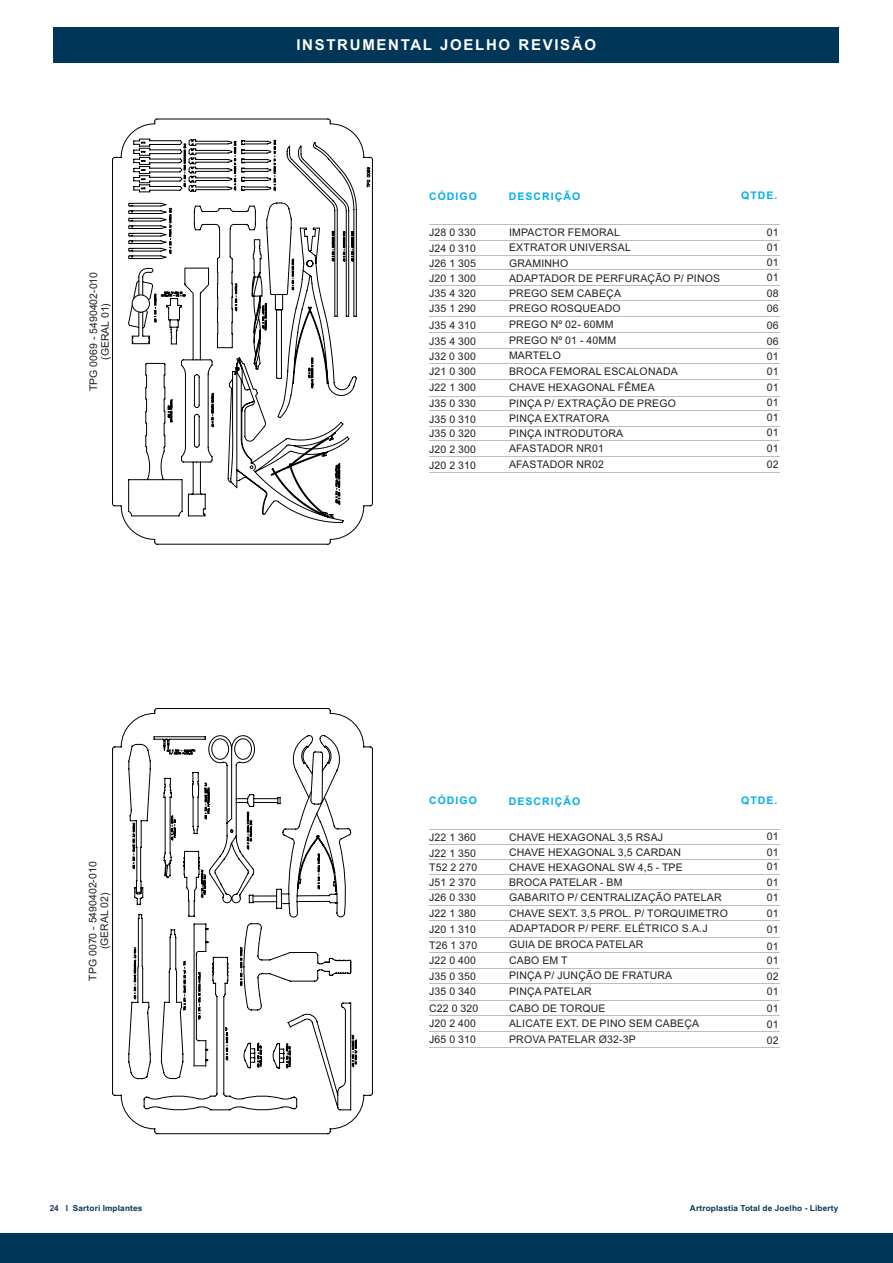
<style>
.page{position:relative;width:893px;height:1263px;background:#fff}
.page>*{position:absolute;margin:0;border:0;box-sizing:border-box;transform-origin:0 0}
.t1{font:700 15px "Arial";letter-spacing:.11em;color:#fff}
.t2{font:10.5px/15.9px "Arial";letter-spacing:.02em;color:#231f20;text-align:justify}
.t3{font:10.5px/11.7px "Arial";color:#231f20;text-align:center}
.t4{font:700 10.5px "Arial";letter-spacing:.1em;color:#00aeef}
.t5{font:700 8.25px "Arial";letter-spacing:.02em;color:#003657}
.s1{color:#1b3770}
</style>
<div class="page">
<svg style="left:112px;top:118px;width:261px;height:427px"></svg>
<svg style="left:128px;top:139px;width:242px;height:384px"></svg>
<hr style="left:429px;top:224px;width:350px;height:1px;background:#bcbdc0">
<hr style="left:429px;top:396px;width:350px;height:1px;background:#bcbdc0">
<hr style="left:429px;top:379px;width:350px;height:1px;background:#bcbdc0">
<hr style="left:429px;top:240px;width:350px;height:1px;background:#bcbdc0">
<hr style="left:429px;top:410px;width:350px;height:1px;background:#bcbdc0">
<hr style="left:429px;top:255px;width:350px;height:1px;background:#bcbdc0">
<hr style="left:429px;top:426px;width:350px;height:1px;background:#bcbdc0">
<hr style="left:429px;top:270px;width:350px;height:1px;background:#bcbdc0">
<hr style="left:429px;top:440px;width:350px;height:1px;background:#bcbdc0">
<hr style="left:429px;top:456px;width:350px;height:1px;background:#bcbdc0">
<hr style="left:429px;top:472px;width:350px;height:1px;background:#bcbdc0">
<hr style="left:429px;top:285px;width:350px;height:1px;background:#bcbdc0">
<hr style="left:429px;top:300px;width:350px;height:1px;background:#bcbdc0">
<hr style="left:429px;top:333px;width:350px;height:1px;background:#bcbdc0">
<hr style="left:429px;top:364px;width:350px;height:1px;background:#bcbdc0">
<hr style="left:429px;top:316px;width:350px;height:1px;background:#bcbdc0">
<hr style="left:429px;top:348px;width:350px;height:1px;background:#bcbdc0">
<div style="left:0;top:1233px;width:892px;height:30px;background:#003657"></div>
<div style="left:54px;top:27px;width:785px;height:36px;background:#003657"></div>
<svg style="left:112px;top:708px;width:261px;height:427px"></svg>
<svg style="left:143px;top:735px;width:208px;height:376px"></svg>
<svg style="left:128px;top:735px;width:209px;height:344px"></svg>
<svg style="left:131px;top:748px;width:227px;height:319px"></svg>
<svg style="left:132px;top:772px;width:159px;height:307px"></svg>
<hr style="left:429px;top:829px;width:350px;height:1px;background:#bcbdc0">
<hr style="left:429px;top:1000px;width:350px;height:1px;background:#bcbdc0">
<hr style="left:429px;top:984px;width:350px;height:1px;background:#bcbdc0">
<hr style="left:429px;top:844px;width:350px;height:1px;background:#bcbdc0">
<hr style="left:429px;top:1015px;width:350px;height:1px;background:#bcbdc0">
<hr style="left:429px;top:1031px;width:350px;height:1px;background:#bcbdc0">
<hr style="left:429px;top:1047px;width:350px;height:1px;background:#bcbdc0">
<hr style="left:429px;top:859px;width:350px;height:1px;background:#bcbdc0">
<hr style="left:429px;top:874px;width:350px;height:1px;background:#bcbdc0">
<hr style="left:429px;top:890px;width:350px;height:1px;background:#bcbdc0">
<hr style="left:429px;top:905px;width:350px;height:1px;background:#bcbdc0">
<hr style="left:429px;top:937px;width:350px;height:1px;background:#bcbdc0">
<hr style="left:429px;top:968px;width:350px;height:1px;background:#bcbdc0">
<hr style="left:429px;top:920px;width:350px;height:1px;background:#bcbdc0">
<hr style="left:429px;top:952px;width:350px;height:1px;background:#bcbdc0">
<h1 class="t1" style="left:296px;top:39px;width:301px">INSTRUMENTAL JOELHO REVISÃO</h1>
<p class="t4" style="left:429px;top:193px;width:49px">CÓDIGO</p>
<p class="t4" style="left:509px;top:193px;width:73px">DESCRIÇÃO</p>
<p class="t4" style="left:741px;top:192px;width:38px">QTDE.</p>
<p class="t3" style="left:89px;top:391px;width:121px;rotate:-90deg">TPG 0069 - 5490402-010 (GERAL 01)</p>
<p class="t3" style="left:88px;top:981px;width:121px;rotate:-90deg">TPG 0070 - 5490402-010 (GERAL 02)</p>
<p class="t2" style="left:429px;top:226px;width:48px">J28 0 330</p>
<p class="t2" style="left:509px;top:226px;width:112px">IMPACTOR FEMORAL</p>
<p class="t2" style="left:766px;top:225px;width:13px">01</p>
<p class="t2" style="left:429px;top:242px;width:48px">J24 0 310</p>
<p class="t2" style="left:509px;top:241px;width:123px">EXTRATOR UNIVERSAL</p>
<p class="t2" style="left:766px;top:241px;width:13px">01</p>
<p class="t2" style="left:429px;top:256px;width:48px">J26 1 305</p>
<p class="t2" style="left:509px;top:256px;width:61px">GRAMINHO</p>
<p class="t2" style="left:766px;top:255px;width:13px">01</p>
<p class="t2" style="left:429px;top:271px;width:48px">J20 1 300</p>
<p class="t2" style="left:429px;top:302px;width:48px">J35 1 290</p>
<p class="t2" style="left:429px;top:334px;width:48px">J35 4 300</p>
<p class="t2" style="left:429px;top:286px;width:48px">J35 4 320</p>
<p class="t2" style="left:429px;top:318px;width:48px">J35 4 310</p>
<p class="t2" style="left:509px;top:271px;width:213px">ADAPTADOR DE PERFURAÇÃO P/ PINOS</p>
<p class="t2" style="left:509px;top:286px;width:114px">PREGO SEM CABEÇA</p>
<p class="t2" style="left:509px;top:302px;width:113px">PREGO ROSQUEADO</p>
<p class="t2" style="left:509px;top:317px;width:106px">PREGO Nº 02- 60MM</p>
<p class="t2" style="left:509px;top:333px;width:109px">PREGO Nº 01 - 40MM</p>
<p class="t2" style="left:766px;top:271px;width:13px">01</p>
<p class="t2" style="left:766px;top:286px;width:13px">08</p>
<p class="t2" style="left:766px;top:302px;width:13px">06</p>
<p class="t2" style="left:766px;top:318px;width:13px">06</p>
<p class="t2" style="left:766px;top:335px;width:13px">06</p>
<p class="t2" style="left:429px;top:349px;width:48px">J32 0 300</p>
<p class="t2" style="left:429px;top:380px;width:48px">J22 1 300</p>
<p class="t2" style="left:429px;top:364px;width:48px">J21 0 300</p>
<p class="t2" style="left:509px;top:348px;width:53px">MARTELO</p>
<p class="t2" style="left:509px;top:364px;width:170px">BROCA FEMORAL ESCALONADA</p>
<p class="t2" style="left:509px;top:380px;width:147px">CHAVE HEXAGONAL FÊMEA</p>
<p class="t2" style="left:766px;top:349px;width:13px">01</p>
<p class="t2" style="left:766px;top:365px;width:13px">01</p>
<p class="t2" style="left:766px;top:381px;width:13px">01</p>
<p class="t2" style="left:429px;top:396px;width:48px">J35 0 330</p>
<p class="t2" style="left:509px;top:396px;width:168px">PINÇA P/ EXTRAÇÃO DE PREGO</p>
<p class="t2" style="left:766px;top:396px;width:13px">01</p>
<p class="t2" style="left:429px;top:412px;width:48px">J35 0 310</p>
<p class="t2" style="left:509px;top:411px;width:102px">PINÇA EXTRATORA</p>
<p class="t2" style="left:766px;top:410px;width:13px">01</p>
<p class="t2" style="left:429px;top:427px;width:48px">J35 0 320<br>J20 2 300<br>J20 2 310</p>
<p class="t2" style="left:509px;top:427px;width:116px;line-height:14.7px">PINÇA INTRODUTORA<br>AFASTADOR NR01</p>
<p class="t2" style="left:509px;top:457px;width:96px">AFASTADOR NR02</p>
<p class="t2" style="left:766px;top:426px;width:13px">01<br>01<br>02</p>
<p class="t4" style="left:429px;top:797px;width:49px">CÓDIGO</p>
<p class="t4" style="left:509px;top:797px;width:73px">DESCRIÇÃO</p>
<p class="t4" style="left:741px;top:796px;width:38px">QTDE.</p>
<p class="t2" style="left:429px;top:830px;width:48px">J22 1 360</p>
<p class="t2" style="left:509px;top:830px;width:156px">CHAVE HEXAGONAL 3,5 RSAJ</p>
<p class="t2" style="left:766px;top:830px;width:13px">01</p>
<p class="t2" style="left:429px;top:847px;width:50px;line-height:14.9px">J22 1 350<br>T52 2 270<br>J51 2 370</p>
<p class="t2" style="left:429px;top:906px;width:48px">J22 1 380</p>
<p class="t2" style="left:429px;top:938px;width:50px">T26 1 370</p>
<p class="t2" style="left:429px;top:890px;width:48px">J26 0 330</p>
<p class="t2" style="left:429px;top:922px;width:48px">J20 1 310</p>
<p class="t2" style="left:509px;top:845px;width:174px">CHAVE HEXAGONAL 3,5 CARDAN</p>
<p class="t2" style="left:509px;top:860px;width:175px">CHAVE HEXAGONAL SW 4,5 - TPE</p>
<p class="t2" style="left:509px;top:876px;width:115px">BROCA PATELAR - BM</p>
<p class="t2" style="left:509px;top:890px;width:214px">GABARITO P/ CENTRALIZAÇÃO PATELAR</p>
<p class="t2" style="left:509px;top:906px;width:220px">CHAVE SEXT. 3,5 PROL. P/ TORQUIMETRO</p>
<p class="t2" style="left:509px;top:922px;width:200px">ADAPTADOR P/ PERF. ELÉTRICO S.A.J</p>
<p class="t2" style="left:509px;top:938px;width:136px">GUIA DE BROCA PATELAR</p>
<p class="t2" style="left:766px;top:845px;width:13px">01</p>
<p class="t2" style="left:766px;top:860px;width:13px">01</p>
<p class="t2" style="left:766px;top:875px;width:13px">01</p>
<p class="t2" style="left:766px;top:891px;width:13px">01</p>
<p class="t2" style="left:766px;top:906px;width:13px">01</p>
<p class="t2" style="left:766px;top:923px;width:13px">01</p>
<p class="t2" style="left:766px;top:939px;width:13px">01</p>
<p class="t2" style="left:429px;top:954px;width:48px">J22 0 400</p>
<p class="t2" style="left:429px;top:985px;width:48px">J35 0 340</p>
<p class="t2" style="left:429px;top:969px;width:48px">J35 0 350</p>
<p class="t2" style="left:509px;top:953px;width:60px">CABO EM T</p>
<p class="t2" style="left:509px;top:969px;width:165px">PINÇA P/ JUNÇÃO DE FRATURA</p>
<p class="t2" style="left:509px;top:984px;width:84px">PINÇA PATELAR</p>
<p class="t2" style="left:766px;top:954px;width:13px">01</p>
<p class="t2" style="left:766px;top:969px;width:13px">02</p>
<p class="t2" style="left:766px;top:984px;width:13px">01</p>
<p class="t2" style="left:429px;top:1001px;width:51px;text-align:left">C22 0 320<br>J20 2 400<br>J65 0 310</p>
<p class="t2" style="left:509px;top:1001px;width:192px;text-align:left">CABO DE TORQUE<br>ALICATE EXT. DE PINO SEM CABEÇA<br>PROVA PATELAR Ø32-3P</p>
<p class="t2" style="left:766px;top:1001px;width:13px">01<br>01<br>02</p>
<p class="t5" style="left:50px;top:1205px;width:94px"><span class="s1">24</span> I Sartori Implantes</p>
<p class="t5" style="left:690px;top:1205px;width:150px">Artroplastia Total de Joelho - Liberty</p>
</div>
